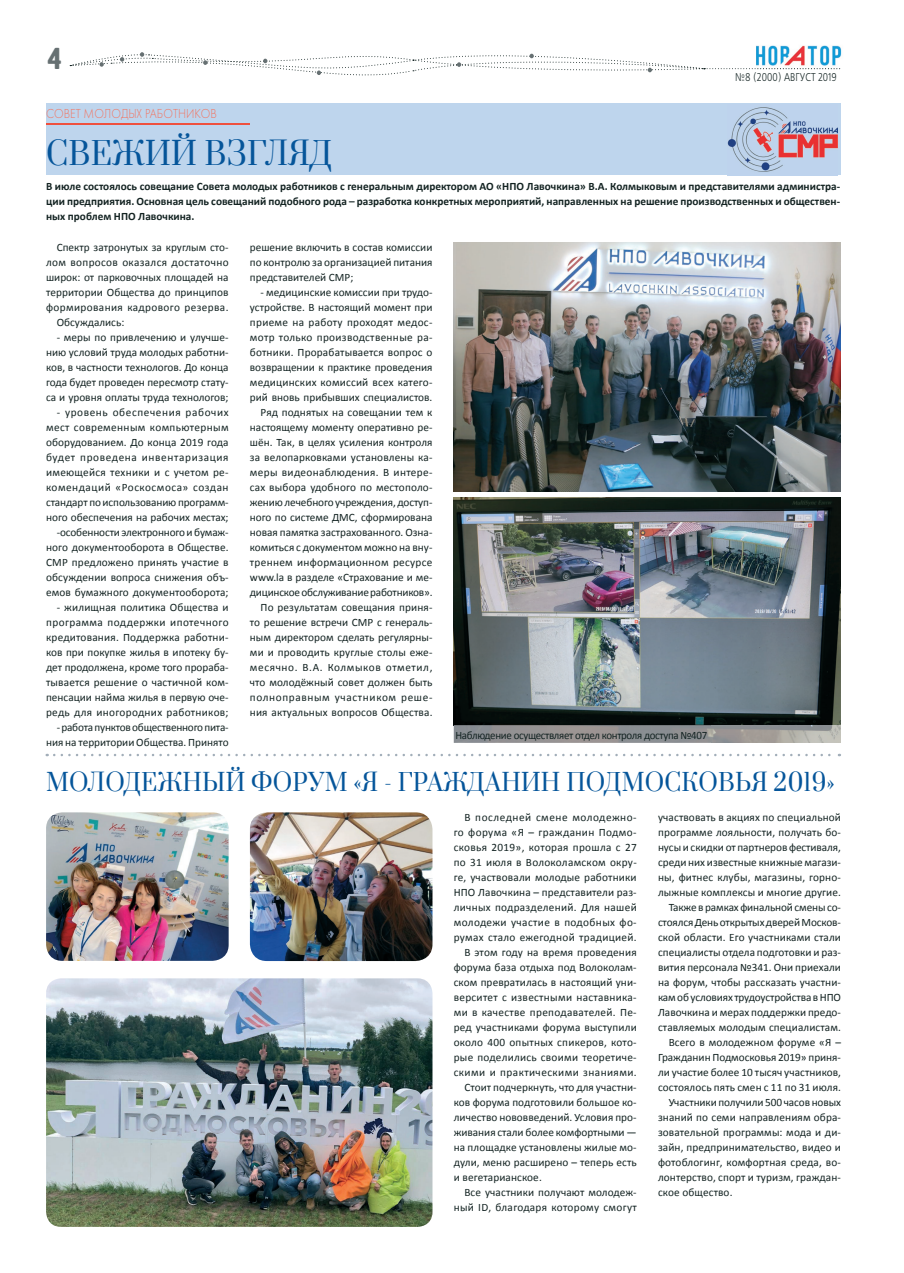
<style>
.page{position:relative;width:904px;height:1273px;background:#fff}
.page>*{position:absolute;margin:0;border:0;box-sizing:border-box;transform-origin:0 0}
.t1{font:31.25px "Prata";letter-spacing:.01em;color:#05559a;scale:.95 1}
.t2{font:30.12px "Hermes CTT";color:#667072;scale:1.05 1}
.t3{font:23.75px "Prata";letter-spacing:.01em;color:#05559a;scale:.95 1}
.t4{font:13.5px "Futura Light C";color:#f37460;scale:.89 1}
.t5{font:11.25px/15px "Calibri";letter-spacing:.01em;color:#132322;text-align:justify}
.t6{font:700 11.25px/15px "Calibri";color:#132322;text-align:justify}
.t7{font:11.25px "Calibri";letter-spacing:-.01em;color:#132322}
.t8{font:11.25px "Calibri";letter-spacing:.03em;color:#132322}
.t9{font:11.25px "Calibri";letter-spacing:.035em;color:#132322}
.t10{font:11.25px/15px "Calibri";letter-spacing:-.02em;color:#132322;text-align:right}
.t11{font:11.25px "Calibri";letter-spacing:-.03em;color:#132322}
.t12{font:11.25px "Calibri";letter-spacing:.045em;color:#132322}
.t13{font:11.25px "Free Set C";letter-spacing:.01em;color:#132322;scale:.8 1}
</style>
<div class="page">
<div style="left:46px;top:103px;width:794px;height:72px;background:#bed5ed"></div>
<img style="left:756px;top:45px;width:86px;height:24px">
<svg style="left:70px;top:47px;width:770px;height:29px"></svg>
<img style="left:46px;top:123px;width:204px;height:1px">
<img style="left:727px;top:107px;width:110px;height:65px">
<img style="left:454px;top:497px;width:386px;height:228px">
<img style="left:454px;top:243px;width:386px;height:248px">
<svg style="left:54px;top:753px;width:786px;height:3px"></svg>
<svg style="left:454px;top:725px;width:387px;height:17px;background:#969595"></svg>
<img style="left:250px;top:812px;width:182px;height:148px">
<img style="left:46px;top:812px;width:183px;height:148px">
<img style="left:46px;top:978px;width:386px;height:248px">
<h2 class="t2" style="left:47px;top:42px;width:15px">4</h2>
<p class="t4" style="left:46px;top:106px;width:193px">СОВЕТ МОЛОДЫХ РАБОТНИКОВ</p>
<h1 class="t1" style="left:46px;top:127px;width:303px">СВЕЖИЙ ВЗГЛЯД</h1>
<p class="t13" style="left:735px;top:71px;width:128px">№8 (2000) АВГУСТ 2019</p>
<p class="t6" style="left:46px;top:179px;width:795px">В июле состоялось совещание Совета молодых работников с генеральным директором АО «НПО Лавочкина» В.А. Колмыковым и представителями администра&shy;ции предприятия. Основная цель совещаний подобного рода – разработка конкретных мероприятий, направленных на решение производственных и обществен&shy;ных проблем НПО Лавочкина.</p>
<p class="t5" style="left:57px;top:239px;width:173px">Спектр затронутых за круглым сто-</p>
<p class="t8" style="left:46px;top:255px;width:184px">лом вопросов оказался достаточно</p>
<p class="t5" style="left:46px;top:269px;width:184px">широк: от парковочных площадей на</p>
<p class="t5" style="left:46px;top:284px;width:184px">территории Общества до принципов</p>
<p class="t9" style="left:46px;top:300px;width:184px">формирования кадрового резерва.</p>
<p class="t5" style="left:57px;top:314px;width:69px">Обсуждались:</p>
<p class="t5" style="left:46px;top:329px;width:184px;text-indent:11px">- меры по привлечению и улучше&shy;нию условий труда молодых работни&shy;ков, в частности технологов. До конца года будет проведен пересмотр стату&shy;са и уровня оплаты труда технологов;</p>
<p class="t5" style="left:46px;top:404px;width:184px;text-align:right">- уровень обеспечения рабочих мест современным компьютерным оборудованием. До конца 2019 года будет проведена инвентаризация имеющейся техники и с учетом ре&shy;комендаций «Роскосмоса» создан стандарт по использованию программ&shy;ного обеспечения на рабочих местах; -особенности электронного и бумаж&shy;ного документооборота в Обществе.<br>СМР предложено принять участие в обсуждении вопроса снижения объ&shy;емов бумажного документооборота;</p>
<p class="t5" style="left:46px;top:599px;width:184px;text-indent:11px">- жилищная политика Общества и программа поддержки ипотечного кредитования. Поддержка работни&shy;ков при покупке жилья в ипотеку бу&shy;дет продолжена, кроме того прораба&shy;тывается решение о частичной ком&shy;пенсации найма жилья в первую оче&shy;редь для иногородних работников;</p>
<p class="t10" style="left:46px;top:719px;width:184px">- работа пунктов общественного пита&shy;ния на территории Общества. Принято</p>
<p class="t5" style="left:250px;top:239px;width:184px">решение включить в состав комиссии по контролю за организацией питания представителей СМР;</p>
<p class="t5" style="left:250px;top:284px;width:184px;text-align:right">- медицинские комиссии при трудо&shy;устройстве. В настоящий момент при приеме на работу проходят медос&shy;мотр только производственные ра&shy;ботники. Прорабатывается вопрос о возвращении к практике проведения медицинских комиссий всех катего&shy;рий вновь прибывших специалистов.<br>Ряд поднятых на совещании тем к настоящему моменту оперативно ре&shy;шён. Так, в целях усиления контроля за велопарковками установлены ка&shy;меры видеонаблюдения. В интере&shy;сах выбора удобного по местополо&shy;жению лечебного учреждения, доступ&shy;ного по системе ДМС, сформирована новая памятка застрахованного. Озна&shy;комиться с документом можно на вну&shy;треннем информационном ресурсе www.la в разделе «Страхование и ме&shy;дицинское обслуживание работников».<br>По результатам совещания приня&shy;то решение встречи СМР с генераль&shy;ным директором сделать регулярны&shy;ми и проводить круглые столы еже&shy;месячно. В.А. Колмыков отметил, что молодёжный совет должен быть полноправным участником реше&shy;ния актуальных вопросов Общества.</p>
<p class="t11" style="left:455px;top:727px;width:253px">Наблюдение осуществляет отдел контроля доступа №407</p>
<h3 class="t3" style="left:46px;top:762px;width:831px">МОЛОДЕЖНЫЙ ФОРУМ «Я - ГРАЖДАНИН ПОДМОСКОВЬЯ 2019»</h3>
<p class="t12" style="left:464px;top:810px;width:174px">В последней смене молодежно-</p>
<p class="t9" style="left:454px;top:825px;width:184px">го форума «Я – гражданин Подмо-</p>
<p class="t8" style="left:454px;top:840px;width:184px">сковья 2019», которая прошла с 27</p>
<p class="t5" style="left:454px;top:854px;width:184px">по 31 июля в Волоколамском окру-</p>
<p class="t5" style="left:454px;top:869px;width:184px">ге, участвовали молодые работники</p>
<p class="t5" style="left:454px;top:884px;width:184px">НПО Лавочкина – представители раз-</p>
<p class="t5" style="left:454px;top:899px;width:184px">личных подразделений. Для нашей</p>
<p class="t9" style="left:454px;top:915px;width:184px">молодежи участие в подобных фо-</p>
<p class="t8" style="left:454px;top:930px;width:184px">румах стало ежегодной традицией.</p>
<p class="t5" style="left:464px;top:944px;width:174px">В этом году на время проведения</p>
<p class="t5" style="left:454px;top:959px;width:184px">форума база отдыха под Волоколам-</p>
<p class="t5" style="left:454px;top:974px;width:184px">ском превратилась в настоящий уни-</p>
<p class="t5" style="left:454px;top:989px;width:184px">верситет с известными наставника-</p>
<p class="t8" style="left:454px;top:1004px;width:184px">ми в качестве преподавателей. Пе-</p>
<p class="t5" style="left:454px;top:1019px;width:184px">ред участниками форума выступили</p>
<p class="t5" style="left:454px;top:1034px;width:184px">около 400 опытных спикеров, кото-</p>
<p class="t5" style="left:454px;top:1049px;width:184px">рые поделились своими теоретиче-</p>
<p class="t9" style="left:454px;top:1064px;width:184px">скими и практическими знаниями.</p>
<p class="t5" style="left:464px;top:1079px;width:174px">Стоит подчеркнуть, что для участни-</p>
<p class="t5" style="left:454px;top:1094px;width:184px">ков форума подготовили большое ко-</p>
<p class="t5" style="left:454px;top:1109px;width:184px">личество нововведений. Условия про-</p>
<p class="t5" style="left:454px;top:1124px;width:184px">живания стали более комфортными —</p>
<p class="t5" style="left:454px;top:1139px;width:184px">на площадке установлены жилые мо-</p>
<p class="t5" style="left:454px;top:1154px;width:184px">дули, меню расширено – теперь есть</p>
<p class="t5" style="left:454px;top:1169px;width:90px">и вегетарианское.</p>
<p class="t5" style="left:464px;top:1184px;width:174px">Все участники получают молодеж-</p>
<p class="t5" style="left:454px;top:1199px;width:184px">ный ID, благодаря которому смогут</p>
<p class="t5" style="left:658px;top:809px;width:184px">участвовать в акциях по специальной</p>
<p class="t5" style="left:658px;top:824px;width:184px">программе лояльности, получать бо-</p>
<p class="t5" style="left:658px;top:839px;width:184px">нусы и скидки от партнеров фестиваля,</p>
<p class="t5" style="left:658px;top:854px;width:184px">среди них известные книжные магази-</p>
<p class="t5" style="left:658px;top:869px;width:184px">ны, фитнес клубы, магазины, горно-</p>
<p class="t5" style="left:658px;top:884px;width:184px">лыжные комплексы и многие другие.</p>
<p class="t7" style="left:668px;top:899px;width:174px">Также в рамках финальной смены со-</p>
<p class="t7" style="left:658px;top:914px;width:184px">стоялся День открытых дверей Москов-</p>
<p class="t5" style="left:658px;top:929px;width:184px">ской области. Его участниками стали</p>
<p class="t5" style="left:658px;top:944px;width:184px">специалисты отдела подготовки и раз-</p>
<p class="t5" style="left:658px;top:959px;width:184px">вития персонала №341. Они приехали</p>
<p class="t5" style="left:658px;top:974px;width:184px">на форум, чтобы рассказать участни-</p>
<p class="t7" style="left:658px;top:989px;width:184px">кам об условиях трудоустройства в НПО</p>
<p class="t5" style="left:658px;top:1004px;width:184px">Лавочкина и мерах поддержки предо-</p>
<p class="t5" style="left:658px;top:1019px;width:184px">ставляемых молодым специалистам.</p>
<p class="t5" style="left:668px;top:1034px;width:174px">Всего в молодежном форуме «Я –</p>
<p class="t5" style="left:658px;top:1049px;width:184px">Гражданин Подмосковья 2019» приня-</p>
<p class="t5" style="left:658px;top:1064px;width:184px">ли участие более 10 тысяч участников,</p>
<p class="t5" style="left:658px;top:1079px;width:184px">состоялось пять смен с 11 по 31 июля.</p>
<p class="t7" style="left:668px;top:1094px;width:174px">Участники получили 500 часов новых</p>
<p class="t5" style="left:658px;top:1109px;width:184px">знаний по семи направлениям обра-</p>
<p class="t5" style="left:658px;top:1124px;width:184px">зовательной программы: мода и ди-</p>
<p class="t5" style="left:658px;top:1139px;width:184px">зайн, предпринимательство, видео и</p>
<p class="t5" style="left:658px;top:1154px;width:184px">фотоблогинг, комфортная среда, во-</p>
<p class="t5" style="left:658px;top:1169px;width:184px">лонтерство, спорт и туризм, граждан-</p>
<p class="t5" style="left:658px;top:1184px;width:76px">ское общество.</p>
</div>
